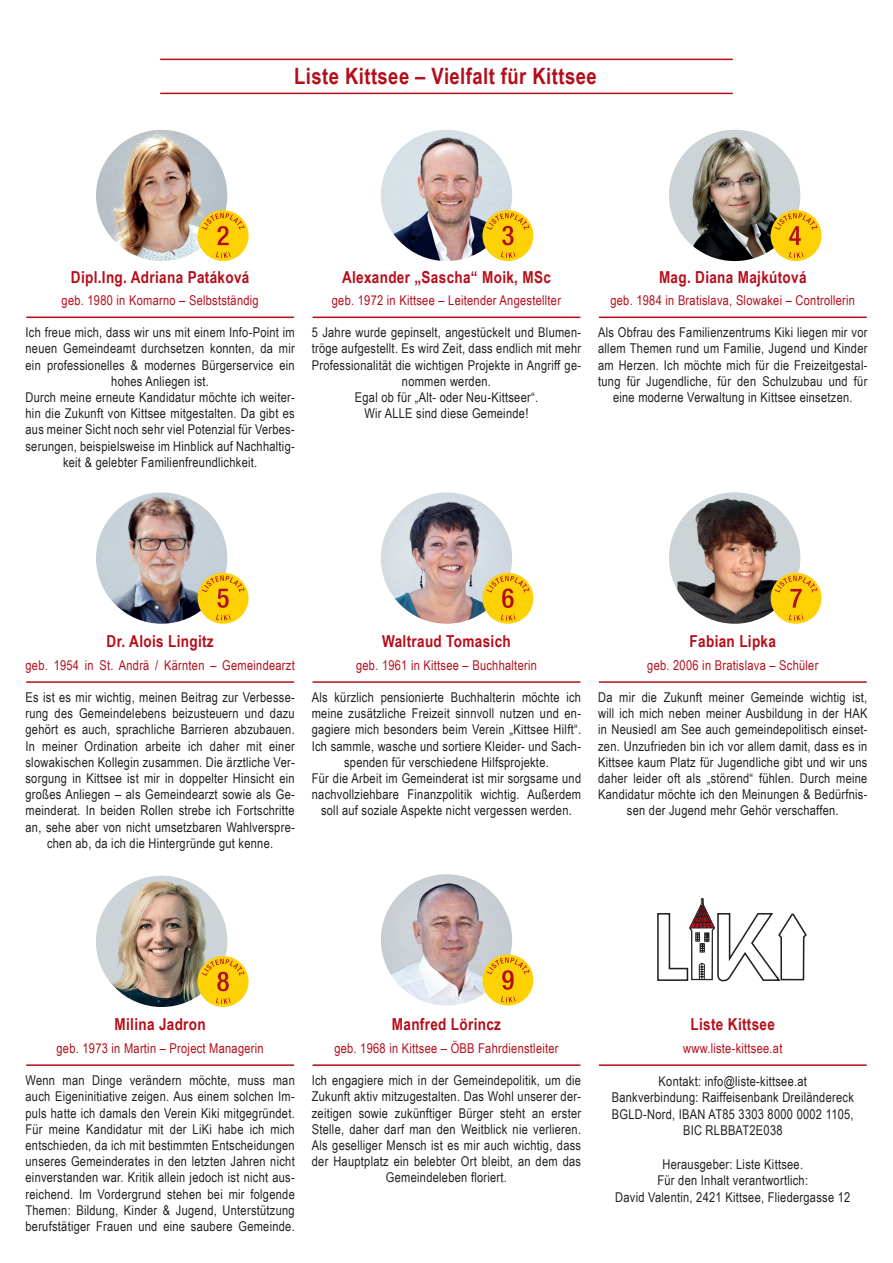
<style>
.page{position:relative;width:893px;height:1263px;background:#fff}
.page>*{position:absolute;margin:0;border:0;box-sizing:border-box;transform-origin:0 0}
.t1{font:700 22.5px "Arial Narrow";letter-spacing:.02em;color:#b50e1a}
.t2{font:700 16.5px "Arial Narrow";letter-spacing:.02em;color:#b50e1a}
.t3{font:13.5px/16.2px "Arial Narrow";letter-spacing:.02em;color:#231f20;text-align:center}
.t4{font:13.5px "Arial Narrow";letter-spacing:.02em;color:#b50e1a}
</style>
<div class="page">
<hr style="left:26px;top:317px;width:268px;height:1px;background:#b50e1a">
<img style="left:381px;top:874px;width:131px;height:131px;border-radius:66px">
<div style="left:483px;top:955px;width:50px;height:50px;background:#fed105;border-radius:50%"></div>
<div style="left:482px;top:954px;width:51px;height:51px;border:2px solid #fed105;border-radius:50%"></div>
<svg style="left:501px;top:996px;width:15px;height:6px"></svg>
<svg style="left:486px;top:957px;width:43px;height:33px"></svg>
<img style="left:381px;top:130px;width:131px;height:131px;border-radius:66px">
<div style="left:483px;top:211px;width:50px;height:49px;background:#fed105;border-radius:50%"></div>
<div style="left:482px;top:210px;width:51px;height:51px;border:2px solid #fed105;border-radius:50%"></div>
<svg style="left:501px;top:252px;width:14px;height:6px"></svg>
<svg style="left:486px;top:213px;width:43px;height:32px"></svg>
<img style="left:669px;top:130px;width:131px;height:131px;border-radius:66px">
<div style="left:771px;top:211px;width:50px;height:49px;background:#fed105;border-radius:50%"></div>
<div style="left:771px;top:210px;width:50px;height:51px;border:2px solid #fed105;border-radius:50%"></div>
<svg style="left:789px;top:252px;width:15px;height:6px"></svg>
<svg style="left:774px;top:213px;width:43px;height:32px"></svg>
<img style="left:96px;top:876px;width:131px;height:131px;border-radius:66px">
<div style="left:198px;top:957px;width:50px;height:49px;background:#fed105;border-radius:50%"></div>
<div style="left:198px;top:956px;width:51px;height:51px;border:2px solid #fed105;border-radius:50%"></div>
<svg style="left:216px;top:997px;width:15px;height:7px"></svg>
<svg style="left:202px;top:959px;width:43px;height:32px"></svg>
<img style="left:669px;top:492px;width:131px;height:132px;border-radius:66px">
<div style="left:771px;top:573px;width:50px;height:50px;background:#fed105;border-radius:50%"></div>
<div style="left:771px;top:573px;width:50px;height:51px;border:2px solid #fed105;border-radius:50%"></div>
<svg style="left:789px;top:614px;width:15px;height:7px"></svg>
<svg style="left:774px;top:576px;width:43px;height:32px"></svg>
<img style="left:96px;top:492px;width:131px;height:132px;border-radius:66px">
<div style="left:198px;top:573px;width:50px;height:50px;background:#fed105;border-radius:50%"></div>
<div style="left:198px;top:573px;width:51px;height:51px;border:2px solid #fed105;border-radius:50%"></div>
<svg style="left:216px;top:614px;width:15px;height:7px"></svg>
<svg style="left:202px;top:575px;width:43px;height:33px"></svg>
<img style="left:381px;top:492px;width:131px;height:132px;border-radius:66px">
<div style="left:483px;top:573px;width:50px;height:50px;background:#fed105;border-radius:50%"></div>
<div style="left:482px;top:573px;width:51px;height:51px;border:2px solid #fed105;border-radius:50%"></div>
<svg style="left:501px;top:614px;width:15px;height:7px"></svg>
<svg style="left:486px;top:576px;width:43px;height:32px"></svg>
<img style="left:96px;top:130px;width:131px;height:131px;border-radius:66px">
<div style="left:198px;top:211px;width:50px;height:49px;background:#fed105;border-radius:50%"></div>
<div style="left:198px;top:210px;width:51px;height:51px;border:2px solid #fed105;border-radius:50%"></div>
<svg style="left:216px;top:252px;width:15px;height:6px"></svg>
<svg style="left:202px;top:213px;width:43px;height:32px"></svg>
<hr style="left:160px;top:93px;width:573px;height:1px;background:#b50e1a">
<hr style="left:160px;top:59px;width:573px;height:1px;background:#b50e1a">
<svg style="left:657px;top:898px;width:150px;height:84px"></svg>
<hr style="left:313px;top:317px;width:267px;height:1px;background:#b50e1a">
<hr style="left:599px;top:317px;width:268px;height:1px;background:#b50e1a">
<hr style="left:26px;top:681px;width:268px;height:2px;background:#b50e1a">
<hr style="left:313px;top:681px;width:267px;height:2px;background:#b50e1a">
<hr style="left:599px;top:681px;width:268px;height:2px;background:#b50e1a">
<hr style="left:26px;top:1064px;width:268px;height:2px;background:#b50e1a">
<hr style="left:313px;top:1064px;width:267px;height:2px;background:#b50e1a">
<hr style="left:599px;top:1064px;width:268px;height:2px;background:#b50e1a">
<h1 class="t1" style="left:294px;top:59px;width:304px">Liste Kittsee – Vielfalt für Kittsee</h1>
<p class="t2" style="left:71px;top:264px;width:180px">Dipl.Ing. Adriana Patáková</p>
<p class="t4" style="left:62px;top:290px;width:199px">geb. 1980 in Komarno – Selbstständig</p>
<p class="t3" style="left:26px;top:324px;width:271px">Ich freue mich, dass wir uns mit einem Info-Point im neuen Gemeindeamt durchsetzen konnten, da mir ein professionelles &amp; modernes Bürgerservice ein hohes Anliegen ist.<br>Durch meine erneute Kandidatur möchte ich weiter&shy;hin die Zukunft von Kittsee mitgestalten. Da gibt es aus meiner Sicht noch sehr viel Potenzial für Verbes&shy;serungen, beispielsweise im Hinblick auf Nachhaltig&shy;keit &amp; gelebter Familienfreundlichkeit.</p>
<p class="t2" style="left:342px;top:264px;width:210px">Alexander „Sascha“ Moik, MSc</p>
<p class="t4" style="left:332px;top:290px;width:231px">geb. 1972 in Kittsee – Leitender Angestellter</p>
<p class="t3" style="left:312px;top:324px;width:271px">5 Jahre wurde gepinselt, angestückelt und Blumen&shy;tröge aufgestellt. Es wird Zeit, dass endlich mit mehr Professionalität die wichtigen Projekte in Angriff ge&shy;nommen werden.<br>Egal ob für „Alt- oder Neu-Kittseer“.<br>Wir ALLE sind diese Gemeinde!</p>
<p class="t2" style="left:659px;top:264px;width:149px">Mag. Diana Majkútová</p>
<p class="t4" style="left:610px;top:290px;width:246px">geb. 1984 in Bratislava, Slowakei – Controllerin</p>
<p class="t3" style="left:598px;top:324px;width:271px">Als Obfrau des Familienzentrums Kiki liegen mir vor allem Themen rund um Familie, Jugend und Kinder am Herzen. Ich möchte mich für die Freizeitgestal&shy;tung für Jugendliche, für den Schulzubau und für eine moderne Verwaltung in Kittsee einsetzen.</p>
<p class="t2" style="left:107px;top:629px;width:109px">Dr. Alois Lingitz</p>
<p class="t4" style="left:26px;top:655px;width:271px">geb. 1954 in St. Andrä / Kärnten – Gemeindearzt</p>
<p class="t3" style="left:26px;top:689px;width:271px">Es ist es mir wichtig, meinen Beitrag zur Verbesse&shy;rung des Gemeindelebens beizusteuern und dazu gehört es auch, sprachliche Barrieren abzubauen.<br>In meiner Ordination arbeite ich daher mit einer slowakischen Kollegin zusammen. Die ärztliche Ver&shy;sorgung in Kittsee ist mir in doppelter Hinsicht ein großes Anliegen – als Gemeindearzt sowie als Ge&shy;meinderat. In beiden Rollen strebe ich Fortschritte an, sehe aber von nicht umsetzbaren Wahlverspre&shy;chen ab, da ich die Hintergründe gut kenne.</p>
<p class="t2" style="left:382px;top:629px;width:130px">Waltraud Tomasich</p>
<p class="t4" style="left:356px;top:655px;width:182px">geb. 1961 in Kittsee – Buchhalterin</p>
<p class="t3" style="left:312px;top:689px;width:271px">Als kürzlich pensionierte Buchhalterin möchte ich meine zusätzliche Freizeit sinnvoll nutzen und en&shy;gagiere mich besonders beim Verein „Kittsee Hilft“.<br>Ich sammle, wasche und sortiere Kleider- und Sach&shy;spenden für verschiedene Hilfsprojekte.<br>Für die Arbeit im Gemeinderat ist mir sorgsame und nachvollziehbare Finanzpolitik wichtig. Außerdem soll auf soziale Aspekte nicht vergessen werden.</p>
<p class="t2" style="left:690px;top:629px;width:88px">Fabian Lipka</p>
<p class="t4" style="left:647px;top:655px;width:173px">geb. 2006 in Bratislava – Schüler</p>
<p class="t3" style="left:598px;top:689px;width:271px">Da mir die Zukunft meiner Gemeinde wichtig ist, will ich mich neben meiner Ausbildung in der HAK in Neusiedl am See auch gemeindepolitisch einset&shy;zen. Unzufrieden bin ich vor allem damit, dass es in Kittsee kaum Platz für Jugendliche gibt und wir uns daher leider oft als „störend“ fühlen. Durch meine Kandidatur möchte ich den Meinungen &amp; Bedürfnis&shy;sen der Jugend mehr Gehör verschaffen.</p>
<p class="t2" style="left:115px;top:1012px;width:93px">Milina Jadron</p>
<p class="t4" style="left:57px;top:1038px;width:209px">geb. 1973 in Martin – Project Managerin</p>
<p class="t3" style="left:26px;top:1072px;width:271px;text-align:justify">Wenn man Dinge verändern möchte, muss man auch Eigeninitiative zeigen. Aus einem solchen Im&shy;puls hatte ich damals den Verein Kiki mitgegründet.<br>Für meine Kandidatur mit der LiKi habe ich mich entschieden, da ich mit bestimmten Entscheidungen unseres Gemeinderates in den letzten Jahren nicht einverstanden war. Kritik allein jedoch ist nicht aus&shy;reichend. Im Vordergrund stehen bei mir folgende Themen: Bildung, Kinder &amp; Jugend, Unterstützung berufstätiger Frauen und eine saubere Gemeinde.</p>
<p class="t2" style="left:392px;top:1012px;width:111px">Manfred Lörincz</p>
<p class="t4" style="left:334px;top:1038px;width:226px">geb. 1968 in Kittsee – ÖBB Fahrdienstleiter</p>
<p class="t3" style="left:312px;top:1072px;width:271px">Ich engagiere mich in der Gemeindepolitik, um die Zukunft aktiv mitzugestalten. Das Wohl unserer der&shy;zeitigen sowie zukünftiger Bürger steht an erster Stelle, daher darf man den Weitblick nie verlieren.<br>Als geselliger Mensch ist es mir auch wichtig, dass der Hauptplatz ein belebter Ort bleibt, an dem das Gemeindeleben floriert.</p>
<p class="t2" style="left:691px;top:1012px;width:86px">Liste Kittsee</p>
<p class="t4" style="left:683px;top:1038px;width:101px">www.liste-kittsee.at</p>
<p class="t3" style="left:612px;top:1072px;width:244px;line-height:16.6px">Kontakt: info@liste-kittsee.at<br>Bankverbindung: Raiffeisenbank Dreiländereck BGLD-Nord, IBAN AT85 3303 8000 0002 1105, BIC RLBBAT2E038</p>
<p class="t3" style="left:615px;top:1155px;width:237px;line-height:16.6px">Herausgeber: Liste Kittsee.<br>Für den Inhalt verantwortlich:<br>David Valentin, 2421 Kittsee, Fliedergasse 12</p>
</div>
